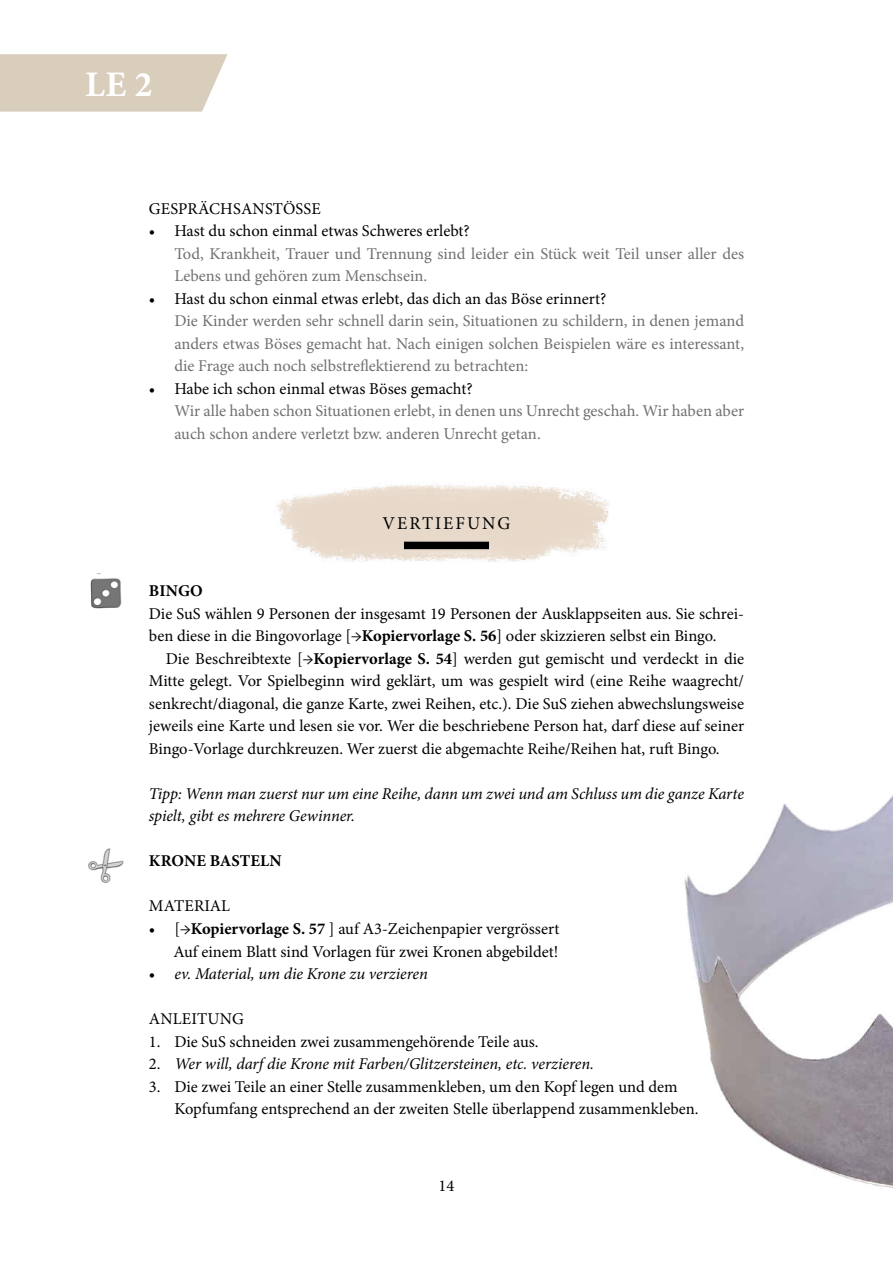
<style>
.page{position:relative;width:893px;height:1263px;background:#fff}
.page>*{position:absolute;margin:0;border:0;box-sizing:border-box;transform-origin:0 0}
.t1{font:700 36px "Minion Pro";color:#fff}
.t2{font:18px "Minion Pro";letter-spacing:.11em;color:#000}
.t3{font:16.5px/22.5px "Minion Pro";color:#000}
.t4{font:16.5px/22.5px "Minion Pro";color:#6f7070}
.t5{font:italic 16.5px/22.5px "Minion Pro";letter-spacing:-.005em;color:#000}
.t6{font:700 16.5px "Minion Pro";letter-spacing:.01em;color:#000}
.s1{font-weight:700}
.s2{font-style:normal}
</style>
<div class="page">
<img style="left:275px;top:484px;width:335px;height:78px">
<img style="left:90px;top:578px;width:32px;height:31px">
<img style="left:88px;top:848px;width:36px;height:35px">
<img style="left:684px;top:795px;width:209px;height:393px">
<svg style="left:0;top:54px;width:227px;height:58px;background:#dbd0c0"></svg>
<div style="left:404px;top:542px;width:85px;height:7px;background:#000"></div>
<h1 class="t1" style="left:85px;top:59px;width:69px">LE 2</h1>
<p class="t3" style="left:149px;top:197px;width:173px">GESPRÄCHSANSTÖSSE</p>
<p class="t3" style="left:149px;top:220px;width:323px">• Hast du schon einmal etwas Schweres erlebt?</p>
<p class="t4" style="left:174px;top:242px;width:571px">Tod, Krankheit, Trauer und Trennung sind leider ein Stück weit Teil unser aller des<br>Lebens und gehören zum Menschsein.</p>
<p class="t3" style="left:149px;top:287px;width:459px">• Hast du schon einmal etwas erlebt, das dich an das Böse erinnert?</p>
<p class="t4" style="left:174px;top:310px;width:571px;text-align:justify">Die Kinder werden sehr schnell darin sein, Situationen zu schildern, in denen jemand anders etwas Böses gemacht hat. Nach einigen solchen Beispielen wäre es interessant, die Frage auch noch selbstreflektierend zu betrachten:</p>
<p class="t3" style="left:149px;top:377px;width:325px">• Habe ich schon einmal etwas Böses gemacht?</p>
<p class="t4" style="left:174px;top:400px;width:571px">Wir alle haben schon Situationen erlebt, in denen uns Unrecht geschah. Wir haben aber auch schon andere verletzt bzw. anderen Unrecht getan.</p>
<p class="t2" style="left:383px;top:511px;width:129px">VERTIEFUNG</p>
<p class="t6" style="left:149px;top:579px;width:56px">BINGO</p>
<p class="t3" style="left:149px;top:602px;width:597px">Die SuS wählen 9 Personen der insgesamt 19 Personen der Ausklappseiten aus. Sie schrei&shy;ben diese in die Bingovorlage [<span class="s1">→Kopiervorlage S. 56</span>] oder skizzieren selbst ein Bingo.</p>
<p class="t3" style="left:149px;top:647px;width:597px;text-align:justify;text-indent:17px">Die Beschreibtexte [<span class="s1">→Kopiervorlage S. 54</span>] werden gut gemischt und verdeckt in die Mitte gelegt. Vor Spielbeginn wird geklärt, um was gespielt wird (eine Reihe waagrecht/ senkrecht/diagonal, die ganze Karte, zwei Reihen, etc.). Die SuS ziehen abwechslungsweise jeweils eine Karte und lesen sie vor. Wer die beschriebene Person hat, darf diese auf seiner Bingo-Vorlage durchkreuzen. Wer zuerst die abgemachte Reihe/Reihen hat, ruft Bingo.</p>
<p class="t5" style="left:149px;top:782px;width:597px">Tipp: Wenn man zuerst nur um eine Reihe, dann um zwei und am Schluss um die ganze Karte spielt, gibt es mehrere Gewinner.</p>
<p class="t6" style="left:149px;top:849px;width:134px">KRONE BASTELN</p>
<p class="t3" style="left:149px;top:895px;width:83px">MATERIAL</p>
<p class="t3" style="left:149px;top:917px;width:412px;text-align:right">• [<span class="s1">→Kopiervorlage S. 57</span> ] auf A3-Zeichenpapier vergrössert<br>Auf einem Blatt sind Vorlagen für zwei Kronen abgebildet!</p>
<p class="t5" style="left:149px;top:962px;width:281px"><span class="s2">•</span> ev. Material, um die Krone zu verzieren</p>
<p class="t3" style="left:149px;top:1007px;width:97px">ANLEITUNG</p>
<p class="t3" style="left:149px;top:1030px;width:391px">1. Die SuS schneiden zwei zusammengehörende Teile aus.</p>
<p class="t5" style="left:149px;top:1052px;width:447px"><span class="s2">2.</span> Wer will, darf die Krone mit Farben/Glitzersteinen, etc. verzieren.</p>
<p class="t3" style="left:174px;top:1075px;width:526px;text-indent:-26px">3. Die zwei Teile an einer Stelle zusammenkleben, um den Kopf legen und dem<br>Kopfumfang entsprechend an der zweiten Stelle überlappend zusammenkleben.</p>
<p class="t3" style="left:438px;top:1174px;width:18px">14</p>
</div>
